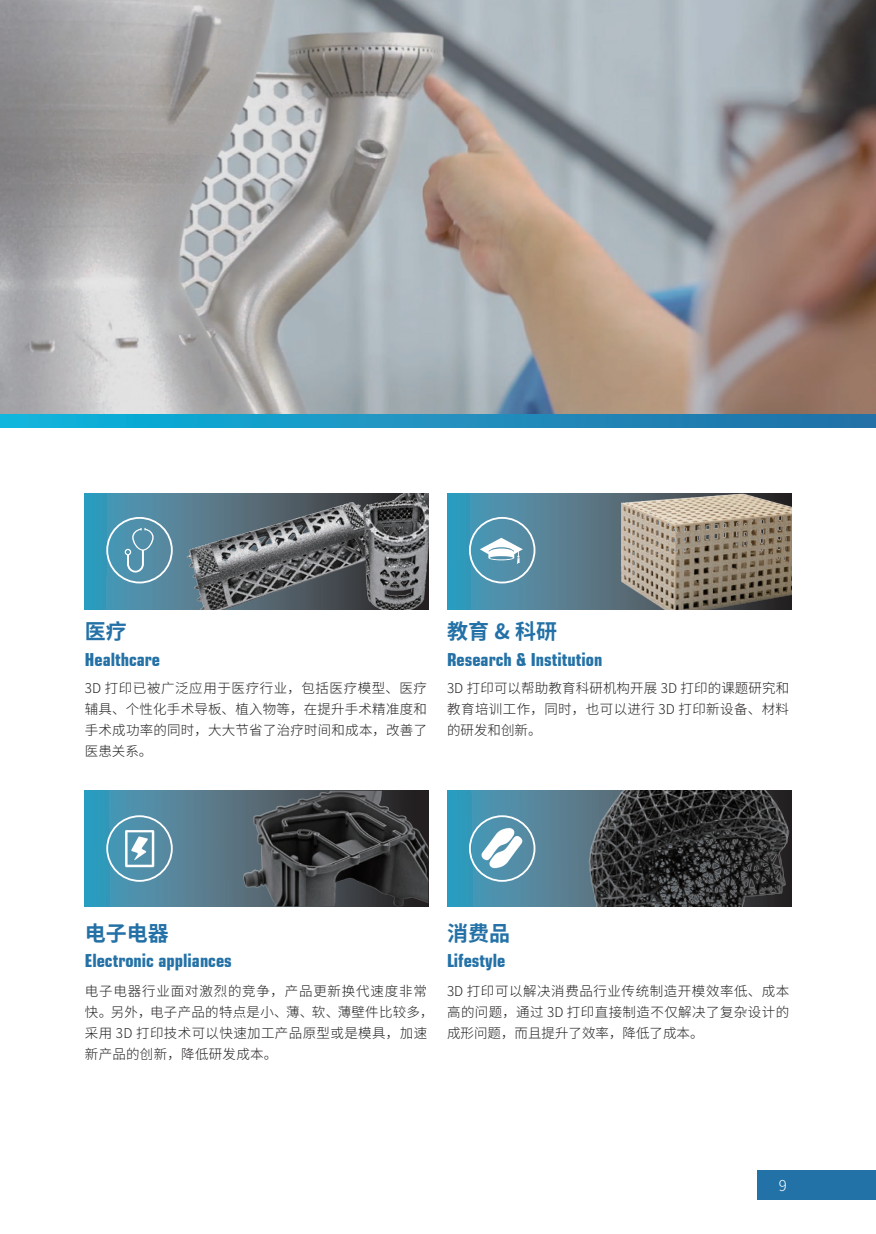
<style>
.page{position:relative;width:876px;height:1234px;background:#fff}
.page>*{position:absolute;margin:0;border:0;box-sizing:border-box;transform-origin:0 0}
.t1{font:700 21px "Source Han Sans CN";color:#2371a6}
.t2{font:700 condensed 18px "Square 721 BT";color:#2371a6}
.t3{font:300 15px "Source Han Sans CN";color:#fff}
.t4{font:300 13.5px/21px "Source Han Sans CN";letter-spacing:.02em;color:#231f20;text-align:justify}
</style>
<div class="page">
<div style="left:758px;top:1170px;width:118px;height:29px;background:#2272a7"></div>
<svg style="left:448px;top:790px;width:130px;height:116px;background:#4b8ca5"></svg>
<img style="left:578px;top:790px;width:213px;height:116px">
<svg style="left:85px;top:493px;width:85px;height:116px;background:#4995b1"></svg>
<img style="left:170px;top:493px;width:258px;height:116px">
<svg style="left:85px;top:790px;width:153px;height:116px;background:#5089a0"></svg>
<img style="left:238px;top:790px;width:190px;height:116px">
<svg style="left:448px;top:493px;width:169px;height:116px;background:#51879d"></svg>
<img style="left:617px;top:493px;width:174px;height:116px">
<div style="left:106px;top:517px;width:67px;height:66px;border:2px solid #fff;border-radius:50%"></div>
<svg style="left:125px;top:527px;width:29px;height:45px"></svg>
<div style="left:469px;top:517px;width:66px;height:66px;border:2px solid #fff;border-radius:50%"></div>
<svg style="left:480px;top:537px;width:43px;height:27px"></svg>
<div style="left:106px;top:815px;width:67px;height:66px;border:2px solid #fff;border-radius:50%"></div>
<div style="left:469px;top:815px;width:66px;height:66px;border:2px solid #fff;border-radius:50%"></div>
<img style="left:0;top:0;width:876px;height:414px">
<svg style="left:0;top:414px;width:876px;height:13px;background:#1a92c0"></svg>
<img style="left:472px;top:817px;width:59px;height:60px">
<img style="left:117px;top:824px;width:45px;height:48px">
<h1 class="t1" style="left:85px;top:619px;width:43px">医疗</h1>
<h1 class="t1" style="left:447px;top:619px;width:112px">教育 &amp; 科研</h1>
<h2 class="t2" style="left:85px;top:648px;width:77px">Healthcare</h2>
<h2 class="t2" style="left:447px;top:648px;width:157px">Research &amp; Institution</h2>
<p class="t4" style="left:85px;top:678px;width:344px">3D 打印已被广泛应用于医疗行业，包括医疗模型、医疗辅具、个性化手术导板、植入物等，在提升手术精准度和手术成功率的同时，大大节省了治疗时间和成本，改善了医患关系。</p>
<p class="t4" style="left:447px;top:678px;width:344px">3D 打印可以帮助教育科研机构开展 3D 打印的课题研究和教育培训工作，同时，也可以进行 3D 打印新设备、材料的研发和创新。</p>
<h1 class="t1" style="left:85px;top:921px;width:85px">电子电器</h1>
<h1 class="t1" style="left:447px;top:921px;width:64px">消费品</h1>
<h2 class="t2" style="left:85px;top:949px;width:148px">Electronic appliances</h2>
<h2 class="t2" style="left:447px;top:949px;width:60px">Lifestyle</h2>
<p class="t4" style="left:85px;top:980px;width:350px;text-align:left">电子电器行业面对激烈的竞争，产品更新换代速度非常快。另外，电子产品的特点是小、薄、软、薄壁件比较多，采用 3D 打印技术可以快速加工产品原型或是模具，加速新产品的创新，降低研发成本。</p>
<p class="t4" style="left:447px;top:980px;width:344px">3D 打印可以解决消费品行业传统制造开模效率低、成本高的问题，通过 3D 打印直接制造不仅解决了复杂设计的成形问题，而且提升了效率，降低了成本。</p>
<p class="t3" style="left:779px;top:1176px;width:10px">9</p>
</div>
